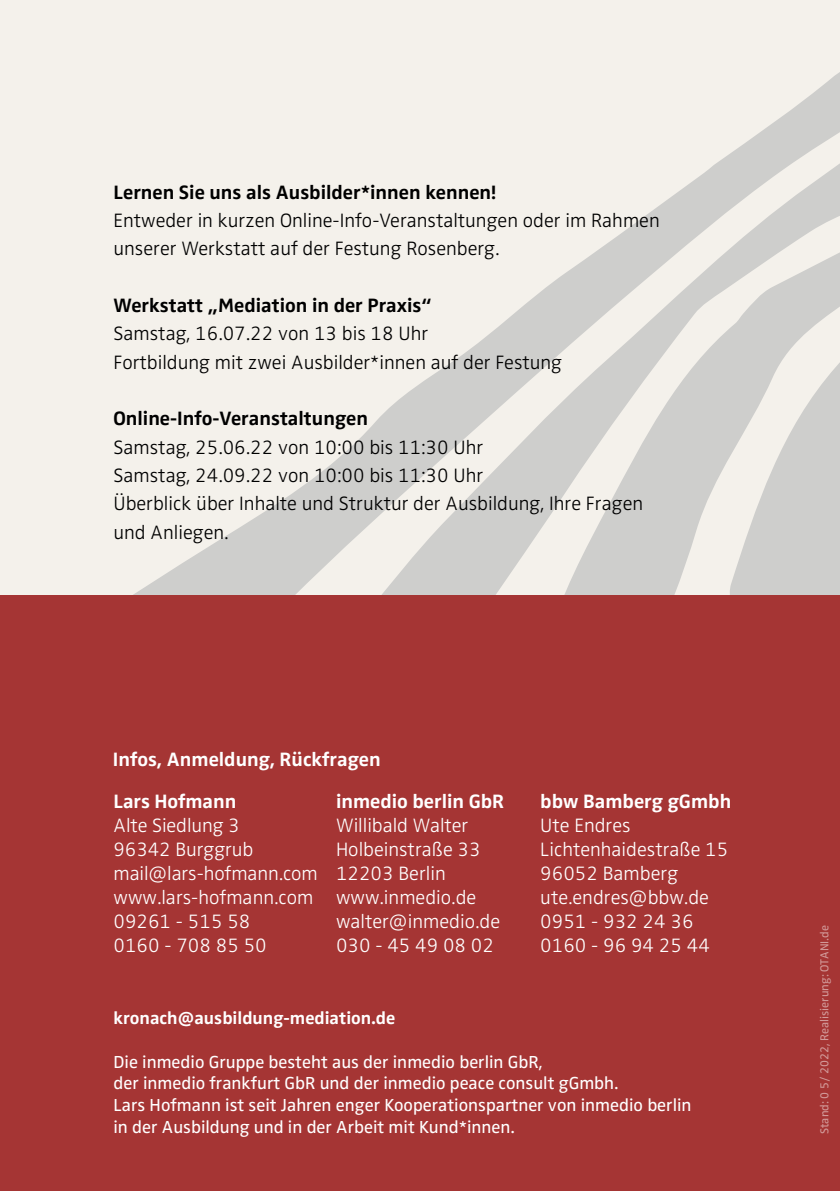
<style>
.page{position:relative;width:840px;height:1191px;background:#fff}
.page>*{position:absolute;margin:0;border:0;box-sizing:border-box;transform-origin:0 0}
.t1{font:20px/28.4px "Zwo w 2";color:#000}
.t2{font:20px/24px "Zwo w 2";color:#fff}
.t3{font:20px "Zwo w 6";color:#000}
.t4{font:20px "Zwo w 6";color:#fff}
.t5{font:18px/21.6px "Zwo w 4";color:#fff}
.t6{font:18px "Zwo w 6";color:#fff}
.t7{font:12px "Zwo w 4";color:#fff}
</style>
<div class="page">
<svg style="left:0;top:0;width:839px;height:595px;background:#eae8e3"></svg>
<div style="left:0;top:595px;width:839px;height:596px;background:#a53534"></div>
<p class="t3" style="left:113px;top:180px;width:384px">Lernen Sie uns als Ausbilder*innen kennen!</p>
<p class="t1" style="left:113px;top:206px;width:547px">Entweder in kurzen Online-Info-Veranstaltungen oder im Rahmen unserer Werkstatt auf der Festung Rosenberg.</p>
<p class="t3" style="left:113px;top:293px;width:319px">Werkstatt „Mediation in der Praxis“</p>
<p class="t1" style="left:113px;top:319px;width:450px">Samstag, 16.07.22 von 13 bis 18 Uhr<br>Fortbildung mit zwei Ausbilder*innen auf der Festung</p>
<p class="t3" style="left:113px;top:407px;width:256px">Online-Info-Veranstaltungen</p>
<p class="t1" style="left:113px;top:433px;width:531px">Samstag, 25.06.22 von 10:00 bis 11:30 Uhr<br>Samstag, 24.09.22 von 10:00 bis 11:30 Uhr<br>Überblick über Inhalte und Struktur der Ausbildung, Ihre Fragen und Anliegen.</p>
<p class="t4" style="left:113px;top:747px;width:269px">Infos, Anmeldung, Rückfragen</p>
<p class="t4" style="left:113px;top:789px;width:124px">Lars Hofmann</p>
<p class="t2" style="left:113px;top:813px;width:206px">Alte Siedlung 3<br>96342 Burggrub mail@lars-hofmann.com www.lars-hofmann.com<br>09261 - 515 58<br>0160 - 708 85 50</p>
<p class="t4" style="left:336px;top:789px;width:170px">inmedio berlin GbR</p>
<p class="t2" style="left:336px;top:813px;width:165px">Willibald Walter<br>Holbeinstraße 33<br>12203 Berlin www.inmedio.de walter@inmedio.de<br>030 - 45 49 08 02</p>
<p class="t4" style="left:540px;top:789px;width:192px">bbw Bamberg gGmbh</p>
<p class="t2" style="left:540px;top:813px;width:189px">Ute Endres<br>Lichtenhaidestraße 15<br>96052 Bamberg ute.endres@bbw.de<br>0951 - 932 24 36<br>0160 - 96 94 25 44</p>
<p class="t6" style="left:113px;top:1008px;width:283px">kronach@ausbildung-mediation.de</p>
<p class="t5" style="left:113px;top:1050px;width:579px">Die inmedio Gruppe besteht aus der inmedio berlin GbR,<br>der inmedio frankfurt GbR und der inmedio peace consult gGmbh.<br>Lars Hofmann ist seit Jahren enger Kooperationspartner von inmedio berlin in der Ausbildung und in der Arbeit mit Kund*innen.</p>
<p class="t7" style="left:817px;top:1134px;width:210px;rotate:-90deg">Stand: 0 5/ 2022, Realisierung: OTANI.de</p>
</div>
